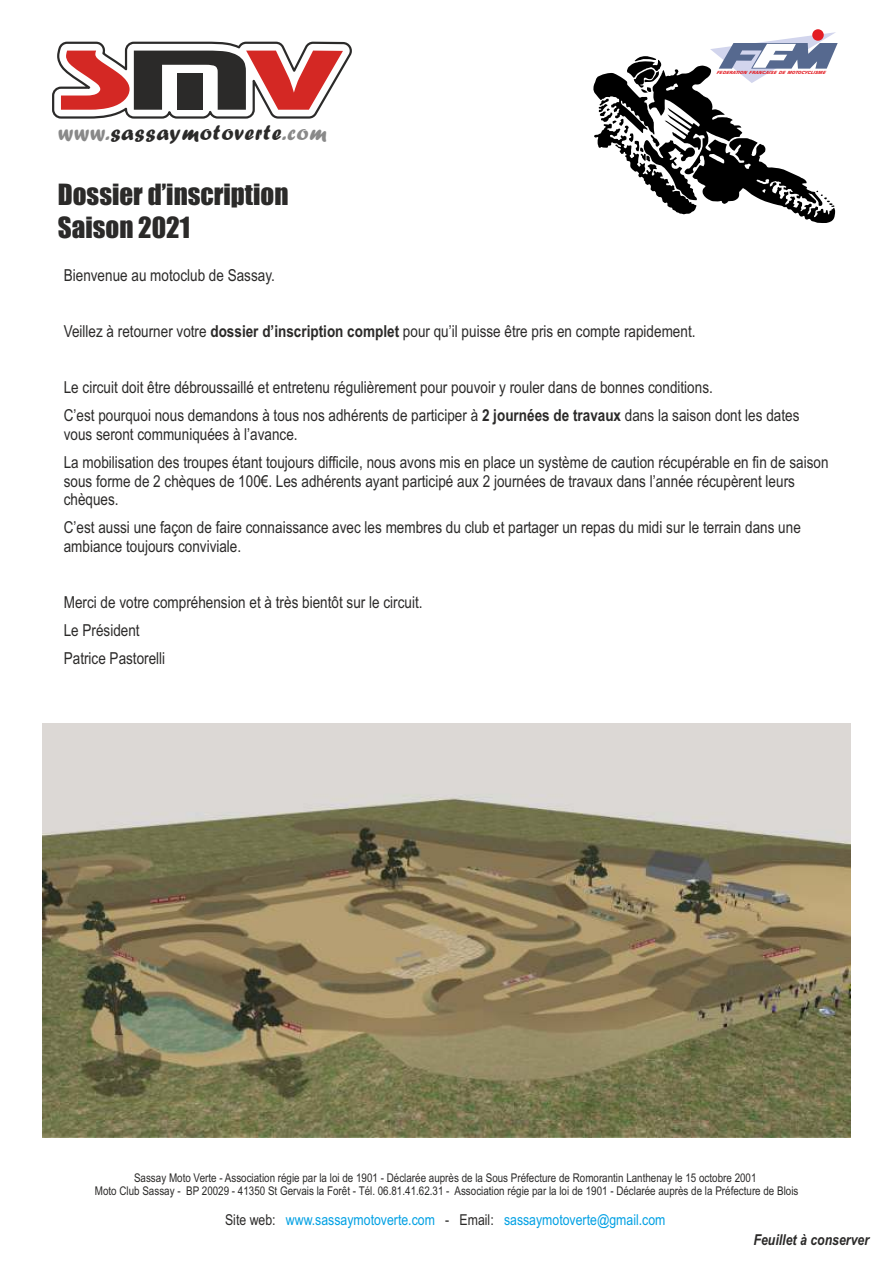
<style>
.page{position:relative;width:893px;height:1263px;background:#fff}
.page>*{position:absolute;margin:0;border:0;box-sizing:border-box;transform-origin:0 0}
.t1{font:27px/33px "Impact";color:#2b2a29}
.t2{font:22.35px "Forte";letter-spacing:.04em;color:#2b2a29}
.t3{font:16.5px/28px "Arial Narrow";color:#2b2a29}
.t4{font:15px "Arial Narrow";color:#00a0e3}
.t5{font:italic 700 15px "Arial Narrow";color:#2b2a29}
.t6{font:12px/13.6px "Arial Narrow";color:#2b2a29;text-align:center}
.t7{font:italic 900 4.35px "Zurich BT";letter-spacing:.025em;color:#e31e24}
.s1{color:#898989}
.s2{font-weight:700}
.s3{color:#2b2a29}
</style>
<div class="page">
<svg style="left:812px;top:29px;width:12px;height:12px"></svg>
<img style="left:43px;top:723px;width:807px;height:415px">
<svg style="left:593px;top:32px;width:245px;height:191px"></svg>
<svg style="left:52px;top:41px;width:300px;height:78px"></svg>
<h2 class="t2" style="left:58px;top:125px;width:270px"><span class="s1">www.</span>sassaymotoverte<span class="s1">.com</span></h2>
<h1 class="t1" style="left:58px;top:180px;width:232px">Dossier d’inscription<br>Saison 2021</h1>
<p class="t3" style="left:64px;top:262px;width:213px">Bienvenue au motoclub de Sassay.</p>
<p class="t3" style="left:64px;top:319px;width:633px">Veillez à retourner votre <span class="s2">dossier d’inscription complet</span> pour qu’il puisse être pris en compte rapidement.</p>
<p class="t7" style="left:717px;top:71px;width:110px">FEDERATION FRANCAISE DE MOTOCYCLISME</p>
<p class="t3" style="left:64px;top:374px;width:737px">Le circuit doit être débroussaillé et entretenu régulièrement pour pouvoir y rouler dans de bonnes conditions.<br>C’est pourquoi nous demandons à tous nos adhérents de participer à <span class="s2">2 journées de travaux</span> dans la saison dont les dates</p>
<p class="t3" style="left:64px;top:422px;width:766px">vous seront communiquées à l’avance.<br>La mobilisation des troupes étant toujours difficile, nous avons mis en place un système de caution récupérable en fin de saison</p>
<p class="t3" style="left:64px;top:473px;width:733px;line-height:18.8px">sous forme de 2 chèques de 100€. Les adhérents ayant participé aux 2 journées de travaux dans l’année récupèrent leurs chèques.</p>
<p class="t3" style="left:64px;top:520px;width:739px;line-height:18.8px">C’est aussi une façon de faire connaissance avec les membres du club et partager un repas du midi sur le terrain dans une ambiance toujours conviviale.</p>
<p class="t3" style="left:64px;top:590px;width:360px">Merci de votre compréhension et à très bientôt sur le circuit.<br>Le Président<br>Patrice Pastorelli</p>
<p class="t6" style="left:95px;top:1172px;width:705px">Sassay Moto Verte - Association régie par la loi de 1901 - Déclarée auprès de la Sous Préfecture de Romorantin Lanthenay le 15 octobre 2001<br>Moto Club Sassay - BP 20029 - 41350 St Gervais la Forêt - Tél. 06.81.41.62.31 - Association régie par la loi de 1901 - Déclarée auprès de la Préfecture de Blois</p>
<p class="t4" style="left:225px;top:1214px;width:442px"><span class="s3">Site web:</span> www.sassaymotoverte.com <span class="s3">- Email:</span> sassaymotoverte@gmail.com</p>
<p class="t5" style="left:754px;top:1234px;width:117px">Feuillet à conserver</p>
</div>
